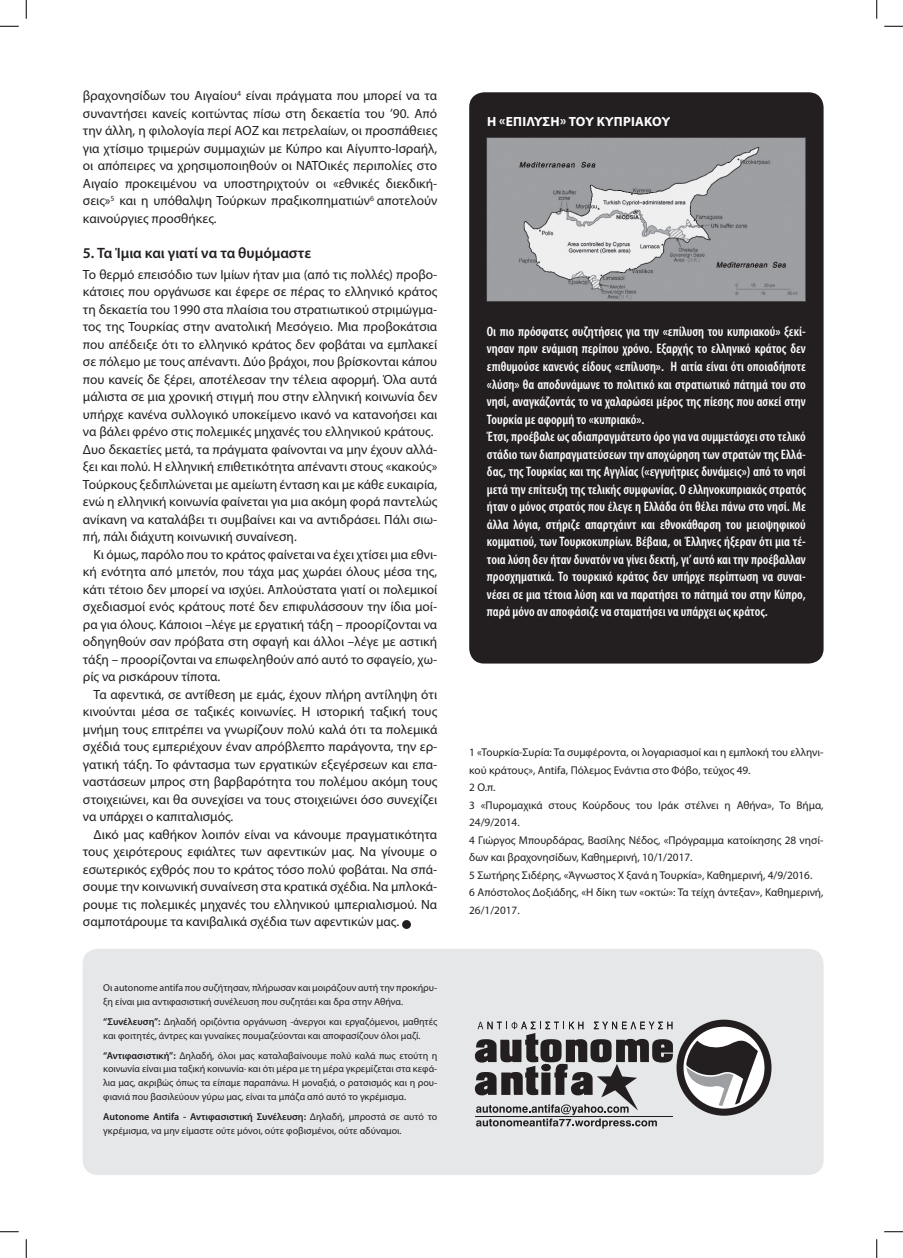
<style>
.page{position:relative;width:903px;height:1258px;background:#fff}
.page>*{position:absolute;margin:0;border:0;box-sizing:border-box;transform-origin:0 0}
.t1{font:600 15px "Myriad Pro";color:#231f20}
.t2{font:600 condensed 13.75px/17.5px "Myriad Pro";color:#fff}
.t3{font:13.38px/17.5px "Myriad Pro";color:#231f20;text-align:justify}
.t4{font:700 13.38px "Myriad Pro";letter-spacing:.02em;color:#fff}
.t5{font:11.25px/17.5px "Myriad Pro";color:#231f20}
.t6{font:10px/13.8px "Myriad Pro";color:#231f20}
.s1{font-weight:600}
</style>
<div class="page">
<div style="left:83px;top:948px;width:740px;height:226px;background:#e6e7e9;border-radius:15px"></div>
<svg style="left:475px;top:1021px;width:198px;height:107px"></svg>
<div style="left:676px;top:1019px;width:95px;height:96px;background:#231f20;border-radius:50%"></div>
<svg style="left:681px;top:1024px;width:86px;height:86px"></svg>
<div style="left:679px;top:1022px;width:90px;height:91px;border:5px solid #231f20;border-radius:50%"></div>
<svg style="left:686px;top:1039px;width:72px;height:66px"></svg>
<div style="left:469px;top:92px;width:354px;height:571px;background:#231f20;border-radius:15px"></div>
<img style="left:487px;top:138px;width:319px;height:163px">
<div style="left:402px;top:920px;width:9px;height:8px;background:#231f20;border-radius:50%"></div>
<svg style="left:0;top:25px;width:19px;height:2px"></svg>
<svg style="left:884px;top:25px;width:19px;height:2px"></svg>
<svg style="left:0;top:1231px;width:19px;height:1px"></svg>
<svg style="left:884px;top:1231px;width:19px;height:1px"></svg>
<svg style="left:25px;top:0;width:2px;height:19px"></svg>
<svg style="left:25px;top:1239px;width:2px;height:18px"></svg>
<svg style="left:876px;top:0;width:1px;height:19px"></svg>
<svg style="left:876px;top:1239px;width:1px;height:18px"></svg>
<p class="t3" style="left:83px;top:87px;width:356px">βραχονησίδων του Αιγαίου<sup>4</sup> είναι πράγματα που μπορεί να τα συναντήσει κανείς κοιτώντας πίσω στη δεκαετία του ’90. Από την άλλη, η φιλολογία περί ΑΟΖ και πετρελαίων, οι προσπάθειες για χτίσιμο τριμερών συμμαχιών με Κύπρο και Αίγυπτο-Ισραήλ, οι απόπειρες να χρησιμοποιηθούν οι ΝΑΤΟικές περιπολίες στο Αιγαίο προκειμένου να υποστηριχτούν οι «εθνικές διεκδική&shy;σεις»<sup>5</sup> και η υπόθαλψη Τούρκων πραξικοπηματιών<sup>6</sup> αποτελούν καινούργιες προσθήκες.</p>
<p class="t1" style="left:83px;top:244px;width:230px">5. Τα Ίμια και γιατί να τα θυμόμαστε</p>
<p class="t3" style="left:83px;top:266px;width:356px;text-align:left">Το θερμό επεισόδιο των Ιμίων ήταν μια (από τις πολλές) προβο&shy;κάτσιες που οργάνωσε και έφερε σε πέρας το ελληνικό κράτος τη δεκαετία του 1990 στα πλαίσια του στρατιωτικού στριμώγμα&shy;τος της Τουρκίας στην ανατολική Μεσόγειο. Μια προβοκάτσια που απέδειξε ότι το ελληνικό κράτος δεν φοβάται να εμπλακεί σε πόλεμο με τους απέναντι. Δύο βράχοι, που βρίσκονται κάπου που κανείς δε ξέρει, αποτέλεσαν την τέλεια αφορμή. Όλα αυτά μάλιστα σε μια χρονική στιγμή που στην ελληνική κοινωνία δεν υπήρχε κανένα συλλογικό υποκείμενο ικανό να κατανοήσει και να βάλει φρένο στις πολεμικές μηχανές του ελληνικού κράτους.<br>Δυο δεκαετίες μετά, τα πράγματα φαίνονται να μην έχουν αλλά&shy;ξει και πολύ. Η ελληνική επιθετικότητα απέναντι στους «κακούς» Τούρκους ξεδιπλώνεται με αμείωτη ένταση και με κάθε ευκαιρία, ενώ η ελληνική κοινωνία φαίνεται για μια ακόμη φορά παντελώς ανίκανη να καταλάβει τι συμβαίνει και να αντιδράσει. Πάλι σιω&shy;πή, πάλι διάχυτη κοινωνική συναίνεση.</p>
<p class="t3" style="left:83px;top:546px;width:356px;text-indent:11px">Κι όμως, παρόλο που το κράτος φαίνεται να έχει χτίσει μια εθνι&shy;κή ενότητα από μπετόν, που τάχα μας χωράει όλους μέσα της, κάτι τέτοιο δεν μπορεί να ισχύει. Απλούστατα γιατί οι πολεμικοί σχεδιασμοί ενός κράτους ποτέ δεν επιφυλάσσουν την ίδια μοί&shy;ρα για όλους. Κάποιοι –λέγε με εργατική τάξη – προορίζονται να οδηγηθούν σαν πρόβατα στη σφαγή και άλλοι –λέγε με αστική τάξη – προορίζονται να επωφεληθούν από αυτό το σφαγείο, χω&shy;ρίς να ρισκάρουν τίποτα.</p>
<p class="t3" style="left:83px;top:686px;width:356px;text-indent:11px">Τα αφεντικά, σε αντίθεση με εμάς, έχουν πλήρη αντίληψη ότι κινούνται μέσα σε ταξικές κοινωνίες. Η ιστορική ταξική τους μνήμη τους επιτρέπει να γνωρίζουν πολύ καλά ότι τα πολεμικά σχέδιά τους εμπεριέχουν έναν απρόβλεπτο παράγοντα, την ερ&shy;γατική τάξη. Το φάντασμα των εργατικών εξεγέρσεων και επα&shy;ναστάσεων μπρος στη βαρβαρότητα του πολέμου ακόμη τους στοιχειώνει, και θα συνεχίσει να τους στοιχειώνει όσο συνεχίζει να υπάρχει ο καπιταλισμός.</p>
<p class="t3" style="left:83px;top:825px;width:356px;text-indent:11px">Δικό μας καθήκον λοιπόν είναι να κάνουμε πραγματικότητα τους χειρότερους εφιάλτες των αφεντικών μας. Να γίνουμε ο εσωτερικός εχθρός που το κράτος τόσο πολύ φοβάται. Να σπά&shy;σουμε την κοινωνική συναίνεση στα κρατικά σχέδια. Να μπλοκά&shy;ρουμε τις πολεμικές μηχανές του ελληνικού ιμπεριαλισμού. Να σαμποτάρουμε τα κανιβαλικά σχέδια των αφεντικών μας.</p>
<p class="t6" style="left:103px;top:980px;width:335px">Οι autonome antifa που συζήτησαν, πλήρωσαν και μοιράζουν αυτή την προκήρυ&shy;ξη είναι μια αντιφασιστική συνέλευση που συζητάει και δρα στην Αθήνα.</p>
<p class="t6" style="left:103px;top:1014px;width:335px"><span class="s1">“Συνέλευση”:</span> Δηλαδή οριζόντια οργάνωση -άνεργοι και εργαζόμενοι, μαθητές και φοιτητές, άντρες και γυναίκες πουμαζεύονται και αποφασίζουν όλοι μαζί.</p>
<p class="t6" style="left:103px;top:1048px;width:335px;text-align:justify"><span class="s1">“Αντιφασιστική”:</span> Δηλαδή, όλοι μας καταλαβαίνουμε πολύ καλά πως ετούτη η κοινωνία είναι μια ταξική κοινωνία· και ότι μέρα με τη μέρα γκρεμίζεται στα κεφά&shy;λια μας, ακριβώς όπως τα είπαμε παραπάνω. Η μοναξιά, ο ρατσισμός και η ρου&shy;φιανιά που βασιλεύουν γύρω μας, είναι τα μπάζα από αυτό το γκρέμισμα.</p>
<p class="t6" style="left:103px;top:1109px;width:335px"><span class="s1">Autonome Antifa - Αντιφασιστική Συνέλευση:</span> Δηλαδή, μπροστά σε αυτό το γκρέμισμα, να μην είμαστε ούτε μόνοι, ούτε φοβισμένοι, ούτε αδύναμοι.</p>
<p class="t4" style="left:487px;top:114px;width:27px">Η «επίλ</p>
<p class="t4" style="left:534px;top:114px;width:137px">υση» του Κυπριακού</p>
<p class="t2" style="left:487px;top:323px;width:320px">Οι πιο πρόσφατες συζητήσεις για την «επίλυση του κυπριακού» ξεκί&shy;νησαν πριν ενάμιση περίπου χρόνο. Εξαρχής το ελληνικό κράτος δεν επιθυμούσε κανενός είδους «επίλυση». Η αιτία είναι ότι οποιαδήποτε «λύση» θα αποδυνάμωνε το πολιτικό και στρατιωτικό πάτημά του στο νησί, αναγκάζοντάς το να χαλαρώσει μέρος της πίεσης που ασκεί στην Τουρκία με αφορμή το «κυπριακό».<br>Έτσι, προέβαλε ως αδιαπραγμάτευτο όρο για να συμμετάσχει στο τελικό στάδιο των διαπραγματεύσεων την αποχώρηση των στρατών της Ελλά&shy;δας, της Τουρκίας και της Αγγλίας («εγγυήτριες δυνάμεις») από το νησί μετά την επίτευξη της τελικής συμφωνίας. Ο ελληνοκυπριακός στρατός ήταν ο μόνος στρατός που έλεγε η Ελλάδα ότι θέλει πάνω στο νησί. Με άλλα λόγια, στήριζε απαρτχάιντ και εθνοκάθαρση του μειοψηφικού κομματιού, των Τουρκοκυπρίων. Βέβαια, οι Έλληνες ήξεραν ότι μια τέ&shy;τοια λύση δεν ήταν δυνατόν να γίνει δεκτή, γι’ αυτό και την προέβαλλαν προσχηματικά. Το τουρκικό κράτος δεν υπήρχε περίπτωση να συναι&shy;νέσει σε μια τέτοια λύση και να παρατήσει το πάτημά του στην Κύπρο, παρά μόνο αν αποφάσιζε να σταματήσει να υπάρχει ως κράτος.</p>
<p class="t5" style="left:469px;top:743px;width:356px">1 «Τουρκία-Συρία: Τα συμφέροντα, οι λογαριασμοί και η εμπλοκή του ελληνι&shy;κού κράτους», Antifa, Πόλεμος Ενάντια στο Φόβο, τεύχος 49.<br>2 O.π.<br>3 «Πυρομαχικά στους Κούρδους του Ιράκ στέλνει η Αθήνα», Το Βήμα, 24/9/2014.<br>4 Γιώργος Μπουρδάρας, Βασίλης Νέδος, «Πρόγραμμα κατοίκησης 28 νησί&shy;δων και βραχονησίδων, Καθημερινή, 10/1/2017.<br>5 Σωτήρης Σιδέρης, «Άγνωστος Χ ξανά η Τουρκία», Καθημερινή, 4/9/2016.<br>6 Απόστολος Δοξιάδης, «Η δίκη των «οκτώ»: Τα τείχη άντεξαν», Καθημερινή, 26/1/2017.</p>
</div>
